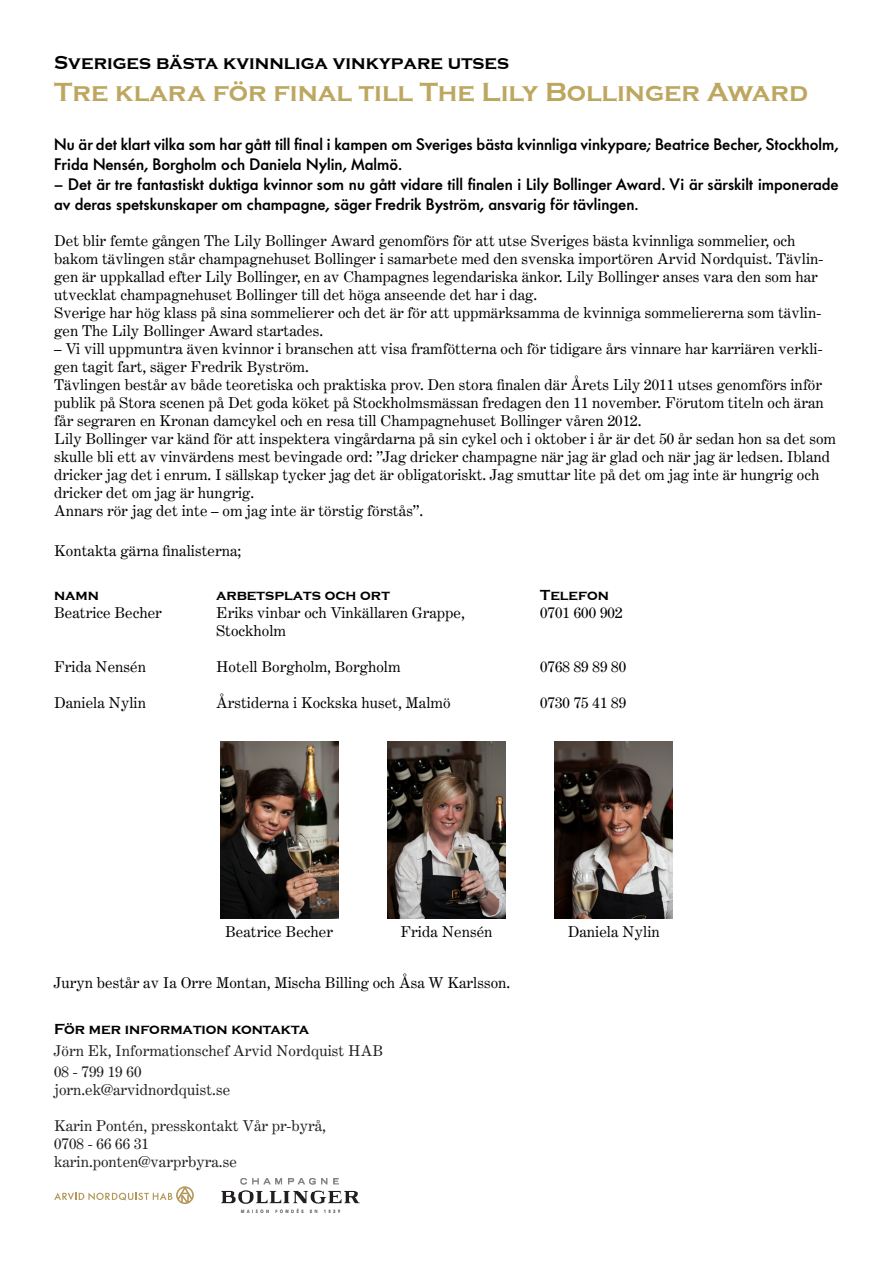
<style>
.page{position:relative;width:893px;height:1263px;background:#fff}
.page>*{position:absolute;margin:0;border:0;box-sizing:border-box;transform-origin:0 0}
.t1{font:700 27px "Copperplate T";color:#bda760}
.t2{font:700 19.5px "Copperplate T";color:#000}
.t3{font:500 16.5px/19.8px "Futura Serie BQ";color:#000}
.t4{font:15px/18px "Century Expanded LT";color:#000}
.t5{font:15px "Century Expanded LT";color:#231f20}
.t6{font:700 15px "Copperplate T";color:#000}
</style>
<div class="page">
<svg style="left:54px;top:1186px;width:140px;height:18px"></svg>
<img style="left:222px;top:1178px;width:138px;height:34px">
<img style="left:220px;top:742px;width:118px;height:176px">
<img style="left:555px;top:742px;width:118px;height:176px">
<img style="left:388px;top:742px;width:117px;height:176px">
<p class="t2" style="left:54px;top:52px;width:456px">Sveriges bästa kvinnliga vinkypare utses</p>
<p class="t1" style="left:54px;top:77px;width:756px">Tre klara för final till The Lily Bollinger Award</p>
<p class="t3" style="left:54px;top:135px;width:786px">Nu är det klart vilka som har gått till final i kampen om Sveriges bästa kvinnliga vinkypare; Beatrice Becher, Stockholm,<br>Frida Nensén, Borgholm och Daniela Nylin, Malmö.</p>
<p class="t3" style="left:54px;top:175px;width:786px">– Det är tre fantastiskt duktiga kvinnor som nu gått vidare till finalen i Lily Bollinger Award. Vi är särskilt imponerade av deras spetskunskaper om champagne, säger Fredrik Byström, ansvarig för tävlingen.</p>
<p class="t4" style="left:54px;top:231px;width:771px">Det blir femte gången The Lily Bollinger Award genomförs för att utse Sveriges bästa kvinnliga sommelier, och bakom tävlingen står champagnehuset Bollinger i samarbete med den svenska importören Arvid Nordquist. Tävlin&shy;gen är uppkallad efter Lily Bollinger, en av Champagnes legendariska änkor. Lily Bollinger anses vara den som har utvecklat champagnehuset Bollinger till det höga anseende det har i dag.</p>
<p class="t4" style="left:54px;top:303px;width:769px">Sverige har hög klass på sina sommelierer och det är för att uppmärksamma de kvinniga sommeliererna som tävlin&shy;gen The Lily Bollinger Award startades.</p>
<p class="t4" style="left:54px;top:339px;width:770px">– Vi vill uppmuntra även kvinnor i branschen att visa framfötterna och för tidigare års vinnare har karriären verkli&shy;gen tagit fart, säger Fredrik Byström.</p>
<p class="t4" style="left:54px;top:375px;width:771px;text-align:justify">Tävlingen består av både teoretiska och praktiska prov. Den stora finalen där Årets Lily 2011 utses genomförs inför publik på Stora scenen på Det goda köket på Stockholmsmässan fredagen den 11 november. Förutom titeln och äran får segraren en Kronan damcykel och en resa till Champagnehuset Bollinger våren 2012.</p>
<p class="t4" style="left:54px;top:429px;width:783px">Lily Bollinger var känd för att inspektera vingårdarna på sin cykel och i oktober i år är det 50 år sedan hon sa det som skulle bli ett av vinvärdens mest bevingade ord: ”Jag dricker champagne när jag är glad och när jag är ledsen. Ibland dricker jag det i enrum. I sällskap tycker jag det är obligatoriskt. Jag smuttar lite på det om jag inte är hungrig och dricker det om jag är hungrig.</p>
<p class="t4" style="left:54px;top:501px;width:371px">Annars rör jag det inte – om jag inte är törstig förstås”.</p>
<p class="t4" style="left:54px;top:542px;width:189px">Kontakta gärna finalisterna;</p>
<p class="t6" style="left:54px;top:586px;width:47px">namn</p>
<p class="t6" style="left:216px;top:586px;width:175px">arbetsplats och ort</p>
<p class="t6" style="left:540px;top:586px;width:71px">Telefon</p>
<p class="t4" style="left:54px;top:603px;width:109px">Beatrice Becher</p>
<p class="t4" style="left:216px;top:603px;width:250px">Eriks vinbar och Vinkällaren Grappe,</p>
<p class="t4" style="left:540px;top:603px;width:84px">0701 600 902</p>
<p class="t4" style="left:216px;top:621px;width:72px">Stockholm</p>
<p class="t4" style="left:54px;top:657px;width:94px">Frida Nensén</p>
<p class="t4" style="left:216px;top:657px;width:186px">Hotell Borgholm, Borgholm</p>
<p class="t4" style="left:540px;top:657px;width:88px">0768 89 89 80</p>
<p class="t4" style="left:54px;top:693px;width:94px">Daniela Nylin</p>
<p class="t4" style="left:216px;top:693px;width:236px">Årstiderna i Kockska huset, Malmö</p>
<p class="t4" style="left:540px;top:693px;width:88px">0730 75 41 89</p>
<p class="t4" style="left:225px;top:922px;width:109px">Beatrice Becher</p>
<p class="t4" style="left:400px;top:922px;width:94px">Frida Nensén</p>
<p class="t4" style="left:568px;top:922px;width:94px">Daniela Nylin</p>
<p class="t4" style="left:54px;top:974px;width:458px">Juryn består av Ia Orre Montan, Mischa Billing och Åsa W Karlsson.</p>
<p class="t6" style="left:54px;top:1021px;width:257px">För mer information kontakta</p>
<p class="t5" style="left:54px;top:1041px;width:331px">Jörn Ek, Informationschef Arvid Nordquist HAB</p>
<p class="t5" style="left:54px;top:1063px;width:89px">08 - 799 19 60</p>
<p class="t5" style="left:54px;top:1081px;width:178px">jorn.ek@arvidnordquist.se</p>
<p class="t5" style="left:54px;top:1117px;width:273px">Karin Pontén, presskontakt Vår pr-byrå,</p>
<p class="t5" style="left:54px;top:1135px;width:96px">0708 - 66 66 31</p>
<p class="t5" style="left:54px;top:1153px;width:184px">karin.ponten@varprbyra.se</p>
</div>
